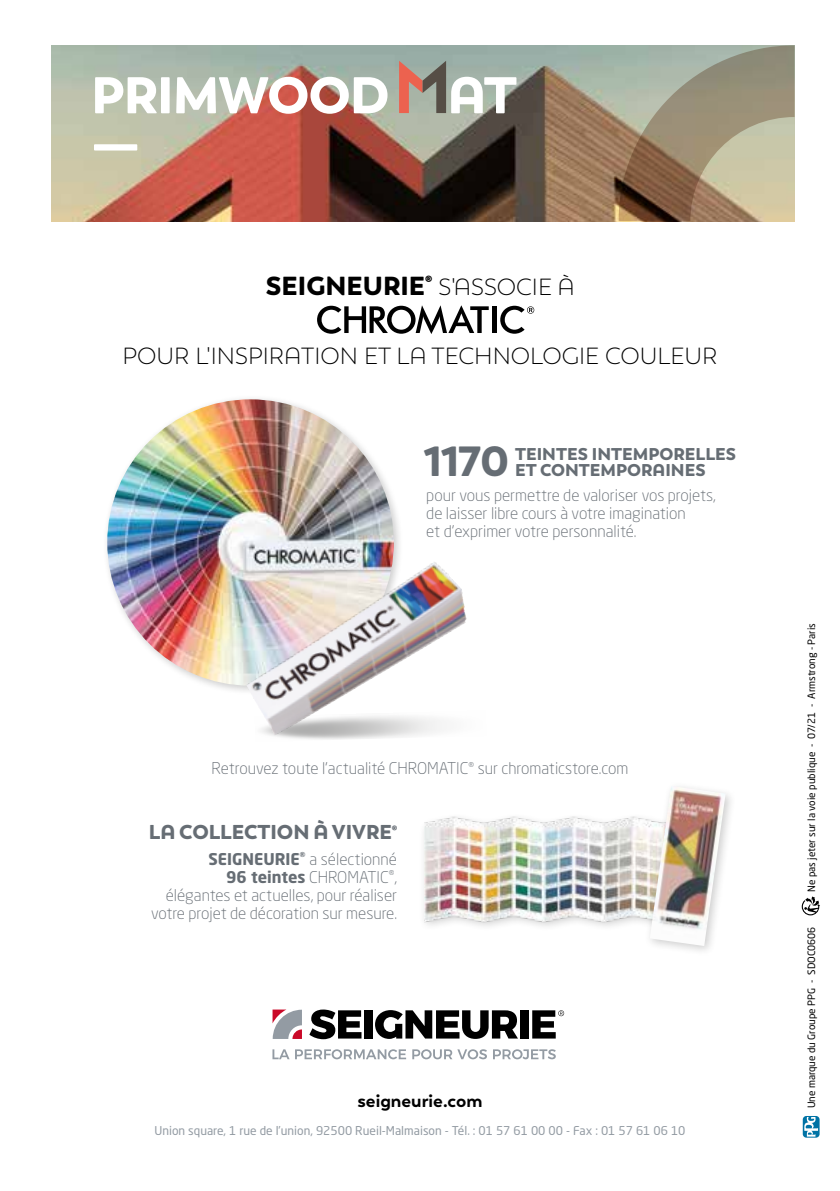
<style>
.page{position:relative;width:840px;height:1191px;background:#fff}
.page>*{position:absolute;margin:0;border:0;box-sizing:border-box;transform-origin:0 0}
.t1{font:900 51.4px/46.6px "Seigneurie";letter-spacing:-.02em;color:#fff}
.t2{font:900 42px "Seigneurie";color:#666d74}
.t3{font:900 26px "Seigneurie";color:#000}
.t4{font:300 23.2px "Seigneurie";color:#000}
.t5{font:900 20px "Seigneurie";color:#666d74}
.t6{font:700 18px "Seigneurie";color:#000}
.t7{font:900 17px/16.8px "Seigneurie";color:#666d74}
.t8{font:300 16px/18px "Neo Sans Pro";color:#666d74;text-align:right}
.t9{font:12px "Neo Sans Pro";color:#939ba3}
.t10{font:10px "Neo Sans Pro";color:#000}
.s1{font-weight:300;font-size:23.2px}
.s2{font-weight:700}
</style>
<div class="page">
<img style="left:51px;top:45px;width:567px;height:176px">
<svg style="left:618px;top:45px;width:176px;height:176px;background:#a2987f"></svg>
<svg style="left:399px;top:61px;width:47px;height:52px;background:#a28376"></svg>
<svg style="left:801px;top:1115px;width:18px;height:23px"></svg>
<svg style="left:802px;top:1116px;width:17px;height:21px"></svg>
<svg style="left:803px;top:1117px;width:14px;height:19px"></svg>
<svg style="left:801px;top:896px;width:18px;height:19px"></svg>
<div style="left:364px;top:1010px;width:8px;height:28px;background:#000"></div>
<svg style="left:375px;top:1010px;width:142px;height:29px"></svg>
<div style="left:520px;top:1010px;width:8px;height:28px;background:#000"></div>
<svg style="left:532px;top:1010px;width:32px;height:28px"></svg>
<svg style="left:309px;top:1009px;width:52px;height:30px"></svg>
<svg style="left:272px;top:1009px;width:30px;height:30px"></svg>
<svg style="left:272px;top:1049px;width:17px;height:10px"></svg>
<svg style="left:295px;top:1049px;width:111px;height:10px"></svg>
<svg style="left:412px;top:1049px;width:74px;height:10px"></svg>
<svg style="left:493px;top:1049px;width:62px;height:10px"></svg>
<img style="left:424px;top:816px;width:219px;height:110px">
<div style="left:643px;top:780px;width:93px;height:177px;background:#000;opacity:.2"></div>
<img style="left:649px;top:786px;width:76px;height:160px">
<div style="left:102px;top:394px;width:301px;height:301px;background:#000;opacity:.2"></div>
<img style="left:107px;top:399px;width:286px;height:286px;border-radius:143px">
<img style="left:246px;top:550px;width:220px;height:185px">
<svg style="left:500px;top:306px;width:34px;height:28px"></svg>
<svg style="left:317px;top:305px;width:171px;height:29px"></svg>
<div style="left:491px;top:306px;width:5px;height:27px;background:#000"></div>
<h1 class="t1" style="left:91px;top:72px;width:427px">PRIMWOOD AT —</h1>
<h3 class="t3" style="left:266px;top:269px;width:310px">SEIGNEURIE<sup>®</sup> <span class="s1">S'ASSOCIE À</span></h3>
<h3 class="t4" style="left:122px;top:342px;width:596px">POUR L'INSPIRATION ET LA TECHNOLOGIE COULEUR</h3>
<h2 class="t2" style="left:423px;top:434px;width:87px">1170</h2>
<p class="t7" style="left:514px;top:445px;width:222px">TEINTES INTEMPORELLES<br>ET CONTEMPORAINES</p>
<p class="t8" style="left:426px;top:486px;width:291px;text-align:left">pour vous permettre de valoriser vos projets, de laisser libre cours à votre imagination<br>et d’exprimer votre personnalité.</p>
<p class="t8" style="left:211px;top:759px;width:418px">Retrouvez toute l’actualité CHROMATIC<sup>®</sup> sur chromaticstore.com</p>
<p class="t5" style="left:149px;top:819px;width:250px">LA COLLECTION À VIVRE<sup>®</sup></p>
<p class="t8" style="left:151px;top:849px;width:247px"><span class="s2">SEIGNEURIE</span><sup>®</sup> a sélectionné<br><span class="s2">96 teintes</span> CHROMATIC<sup>®</sup>,<br>élégantes et actuelles, pour réaliser votre projet de décoration sur mesure.</p>
<p class="t6" style="left:357px;top:1089px;width:126px">seigneurie.com</p>
<p class="t9" style="left:154px;top:1123px;width:532px">Union square, 1 rue de l’union, 92500 Rueil-Malmaison - Tél. : 01 57 61 00 00 - Fax : 01 57 61 06 10</p>
<p class="t10" style="left:804px;top:892px;width:270px;rotate:-90deg">Ne pas jeter sur la voie publique - 07/21 - Armstrong - Paris</p>
<p class="t10" style="left:804px;top:1108px;width:183px;rotate:-90deg">Une marque du Groupe PPG - SDOC0606</p>
</div>
